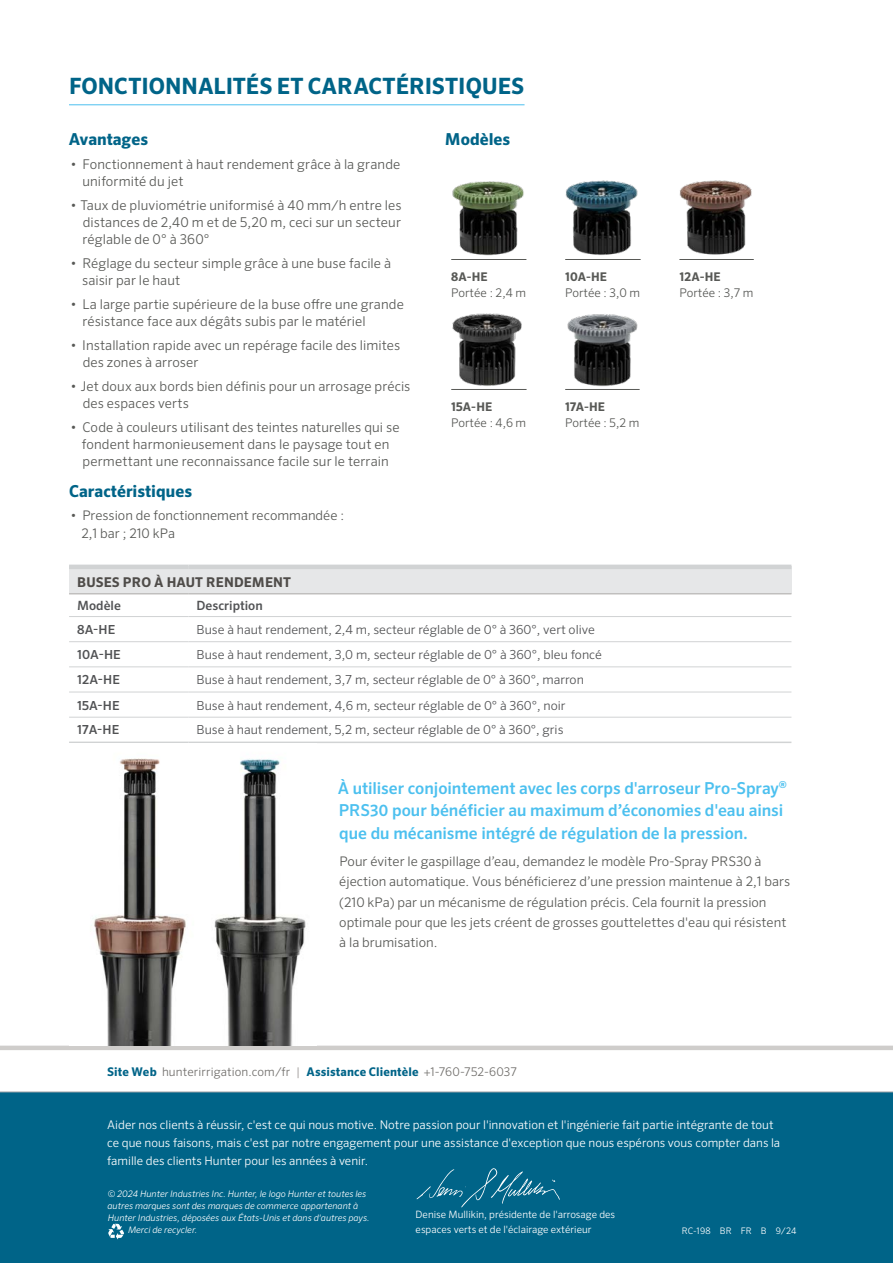
<style>
.page{position:relative;width:893px;height:1263px;background:#fff}
.page>*{position:absolute;margin:0;border:0;box-sizing:border-box;transform-origin:0 0}
.t1{font:700 22.5px "Sero Pro";color:#006488}
.t2{font:500 16.5px/22.5px "Sero Pro";color:#4cc0ef}
.t3{font:700 16.5px "Sero Pro";color:#006488}
.t4{font:300 13.5px/17.2px "Sero Pro";letter-spacing:.005em;color:#585956}
.t5{font:700 13.5px "Sero Pro";letter-spacing:.01em;color:#4f4c49}
.t6{font:300 13.2px/20.2px "Sero Pro";color:#585956}
.t7{font:500 12.75px "Sero Pro";color:#515254}
.t8{font:300 12.45px "Sero Pro";color:#515254}
.t9{font:500 12.45px "Sero Pro";letter-spacing:.005em;color:#515254}
.t10{font:300 12px/18px "Sero Pro";color:#fff}
.t11{font:300 12px "Sero Pro";letter-spacing:.01em;color:#716f6c}
.t12{font:300 12px "Sero Pro";color:#585956}
.t13{font:700 12px "Sero Pro";letter-spacing:.01em;color:#585956}
.t14{font:300 10.2px/14.5px "Sero Pro";color:#fff}
.t15{font:italic 300 9px "Sero Pro";color:#fff}
.t16{font:300 9px "Sero Pro";letter-spacing:.02em;color:#fff}
.s1{font-weight:700;color:#006488}
.s2{color:#9c9896}
</style>
<div class="page">
<hr style="left:0;top:1046px;width:893px;height:4px;background:#cfcdcb">
<div style="left:0;top:1092px;width:893px;height:171px;background:#006488"></div>
<hr style="left:0;top:1092px;width:893px;height:1px;background:#a7a9ac">
<svg style="left:108px;top:1224px;width:16px;height:15px"></svg>
<svg style="left:416px;top:1168px;width:144px;height:40px"></svg>
<div style="left:69px;top:567px;width:722px;height:27px;background:#e6e7e8"></div>
<hr style="left:69px;top:594px;width:119px;height:1px;background:#aca9a7">
<hr style="left:188px;top:594px;width:603px;height:1px;background:#aca9a7">
<hr style="left:69px;top:565px;width:119px;height:4px;background:#d1d3d4">
<hr style="left:188px;top:565px;width:603px;height:4px;background:#d1d3d4">
<hr style="left:69px;top:616px;width:119px;height:1px;background:#d1d3d4">
<hr style="left:188px;top:616px;width:603px;height:1px;background:#d1d3d4">
<hr style="left:69px;top:641px;width:119px;height:1px;background:#d1d3d4">
<hr style="left:188px;top:641px;width:603px;height:1px;background:#d1d3d4">
<hr style="left:69px;top:692px;width:119px;height:1px;background:#d1d3d4">
<hr style="left:188px;top:692px;width:603px;height:1px;background:#d1d3d4">
<hr style="left:69px;top:667px;width:119px;height:1px;background:#d1d3d4">
<hr style="left:188px;top:667px;width:603px;height:1px;background:#d1d3d4">
<hr style="left:69px;top:717px;width:119px;height:1px;background:#d1d3d4">
<hr style="left:188px;top:717px;width:603px;height:1px;background:#d1d3d4">
<hr style="left:69px;top:741px;width:119px;height:2px;background:#d1d3d4">
<hr style="left:188px;top:741px;width:603px;height:2px;background:#d1d3d4">
<img style="left:452px;top:181px;width:72px;height:75px">
<img style="left:679px;top:180px;width:73px;height:75px">
<img style="left:565px;top:180px;width:73px;height:75px">
<img style="left:567px;top:314px;width:71px;height:73px">
<hr style="left:451px;top:259px;width:75px;height:1px;background:#585956">
<hr style="left:451px;top:389px;width:76px;height:1px;background:#585956">
<hr style="left:565px;top:259px;width:76px;height:1px;background:#585956">
<hr style="left:565px;top:389px;width:75px;height:1px;background:#585956">
<hr style="left:679px;top:259px;width:75px;height:1px;background:#585956">
<img style="left:451px;top:313px;width:71px;height:77px">
<img style="left:94px;top:758px;width:212px;height:288px">
<hr style="left:69px;top:104px;width:456px;height:1px;background:#4cc0ef">
<h1 class="t1" style="left:69px;top:72px;width:457px">FONCTIONNALITÉS ET CARACTÉRISTIQUES</h1>
<p class="t3" style="left:69px;top:129px;width:81px">Avantages</p>
<p class="t4" style="left:83px;top:155px;width:319px;text-indent:-12px">• Fonctionnement à haut rendement grâce à la grande uniformité du jet</p>
<p class="t4" style="left:83px;top:196px;width:321px;text-align:justify;text-indent:-12px">• Taux de pluviométrie uniformisé à 40 mm/h entre les distances de 2,40 m et de 5,20 m, ceci sur un secteur réglable de 0° à 360°</p>
<p class="t4" style="left:82px;top:254px;width:310px;text-indent:-12px">• Réglage du secteur simple grâce à une buse facile à saisir par le haut</p>
<p class="t4" style="left:83px;top:295px;width:323px;text-indent:-12px">• La large partie supérieure de la buse offre une grande résistance face aux dégâts subis par le matériel</p>
<p class="t4" style="left:83px;top:336px;width:319px;text-indent:-12px">• Installation rapide avec un repérage facile des limites des zones à arroser</p>
<p class="t4" style="left:83px;top:377px;width:329px;text-indent:-12px">• Jet doux aux bords bien définis pour un arrosage précis des espaces verts</p>
<p class="t4" style="left:71px;top:418px;width:330px;text-align:center">• Code à couleurs utilisant des teintes naturelles qui se fondent harmonieusement dans le paysage tout en permettant une reconnaissance facile sur le terrain</p>
<p class="t3" style="left:69px;top:481px;width:124px">Caractéristiques</p>
<p class="t6" style="left:81px;top:507px;width:264px;line-height:17.2px;text-indent:-11px">• Pression de fonctionnement recommandée :<br>2,1 bar ; 210 kPa</p>
<p class="t3" style="left:445px;top:129px;width:67px">Modèles</p>
<p class="t13" style="left:451px;top:269px;width:38px">8A-HE</p>
<p class="t12" style="left:451px;top:286px;width:76px">Portée : 2,4 m</p>
<p class="t13" style="left:451px;top:399px;width:42px">15A-HE</p>
<p class="t12" style="left:451px;top:416px;width:76px">Portée : 4,6 m</p>
<p class="t13" style="left:565px;top:269px;width:43px">10A-HE</p>
<p class="t12" style="left:565px;top:286px;width:77px">Portée : 3,0 m</p>
<p class="t13" style="left:565px;top:399px;width:41px">17A-HE</p>
<p class="t12" style="left:565px;top:416px;width:76px">Portée : 5,2 m</p>
<p class="t5" style="left:77px;top:574px;width:215px">BUSES PRO À HAUT RENDEMENT</p>
<p class="t7" style="left:77px;top:598px;width:45px">Modèle</p>
<p class="t7" style="left:197px;top:598px;width:68px">Description</p>
<p class="t9" style="left:77px;top:622px;width:40px">8A-HE</p>
<p class="t8" style="left:197px;top:622px;width:400px">Buse à haut rendement, 2,4 m, secteur réglable de 0° à 360°, vert olive</p>
<p class="t9" style="left:77px;top:647px;width:45px">10A-HE</p>
<p class="t8" style="left:197px;top:647px;width:407px">Buse à haut rendement, 3,0 m, secteur réglable de 0° à 360°, bleu foncé</p>
<p class="t9" style="left:77px;top:672px;width:44px">12A-HE</p>
<p class="t8" style="left:197px;top:673px;width:389px">Buse à haut rendement, 3,7 m, secteur réglable de 0° à 360°, marron</p>
<p class="t9" style="left:77px;top:698px;width:44px">15A-HE</p>
<p class="t8" style="left:197px;top:698px;width:370px">Buse à haut rendement, 4,6 m, secteur réglable de 0° à 360°, noir</p>
<p class="t9" style="left:77px;top:722px;width:44px">17A-HE</p>
<p class="t8" style="left:197px;top:723px;width:368px">Buse à haut rendement, 5,2 m, secteur réglable de 0° à 360°, gris</p>
<p class="t13" style="left:679px;top:269px;width:43px">12A-HE</p>
<p class="t12" style="left:679px;top:286px;width:76px">Portée : 3,7 m</p>
<p class="t2" style="left:338px;top:776px;width:450px">À utiliser conjointement avec les corps d'arroseur Pro-Spray<sup>®<br></sup>PRS30 pour bénéficier au maximum d’économies d'eau ainsi que du mécanisme intégré de régulation de la pression.</p>
<p class="t6" style="left:339px;top:851px;width:452px">Pour éviter le gaspillage d’eau, demandez le modèle Pro-Spray PRS30 à éjection automatique. Vous bénéficierez d’une pression maintenue à 2,1 bars (210 kPa) par un mécanisme de régulation précis. Cela fournit la pression optimale pour que les jets créent de grosses gouttelettes d'eau qui résistent à la brumisation.</p>
<p class="t11" style="left:107px;top:1065px;width:411px"><span class="s1">Site Web</span> hunterirrigation.com/fr <span class="s2">|</span> <span class="s1">Assistance Clientèle</span> +1-760-752-6037</p>
<p class="t10" style="left:107px;top:1115px;width:674px">Aider nos clients à réussir, c'est ce qui nous motive. Notre passion pour l'innovation et l'ingénierie fait partie intégrante de tout ce que nous faisons, mais c'est par notre engagement pour une assistance d'exception que nous espérons vous compter dans la famille des clients Hunter pour les années à venir.</p>
<p class="t15" style="left:108px;top:1188px;width:260px">© 2024 Hunter Industries Inc. Hunter, le logo Hunter et toutes les</p>
<p class="t15" style="left:108px;top:1200px;width:252px">autres marques sont des marques de commerce appartenant à</p>
<p class="t15" style="left:108px;top:1212px;width:263px">Hunter Industries, déposées aux États-Unis et dans d'autres pays.</p>
<p class="t15" style="left:128px;top:1224px;width:71px">Merci de recycler.</p>
<p class="t14" style="left:416px;top:1207px;width:201px">Denise Mullikin, présidente de l'arrosage des espaces verts et de l'éclairage extérieur</p>
<p class="t16" style="left:682px;top:1225px;width:116px">RC-198 BR FR B 9/24</p>
</div>
